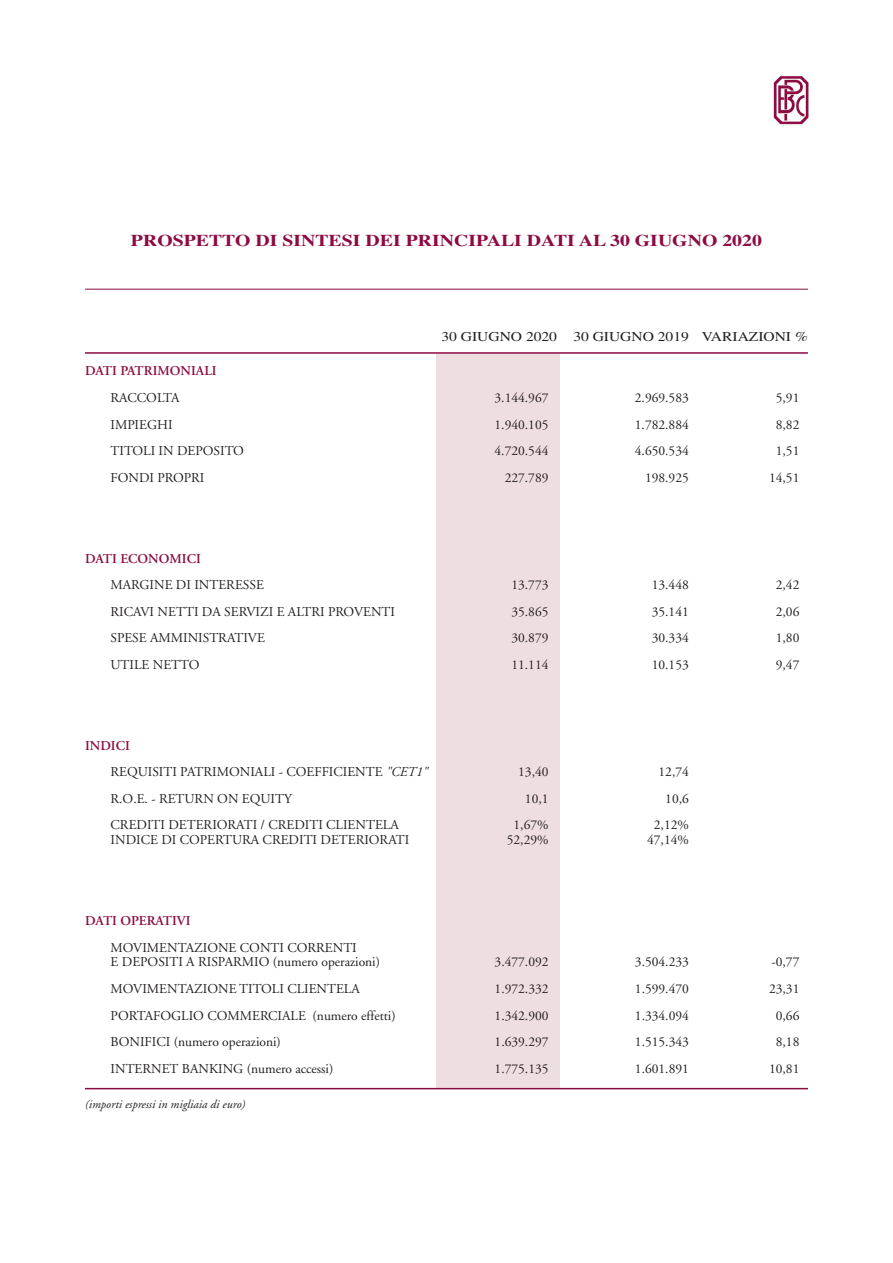
<style>
.page{position:relative;width:893px;height:1263px;background:#fff}
.page>*{position:absolute;margin:0;border:0;box-sizing:border-box;transform-origin:0 0}
.t1{font:700 16.5px "Times";color:#8c0b42;scale:1.2 1}
.t2{font:13.5px/26.5px "Adobe Garamond";color:#231f20}
.t3{font:600 13.5px "Adobe Garamond";color:#8c0b42}
.t4{font:13.5px "Times";color:#231f20;scale:1.15 1}
.t5{font:italic 12px "Adobe Garamond";color:#231f20}
.s1{font-weight:600;color:#8c0b42}
.s2{font-style:italic}
</style>
<div class="page">
<img style="left:773px;top:76px;width:36px;height:49px">
<div style="left:436px;top:353px;width:123px;height:736px;background:#efdee1"></div>
<hr style="left:85px;top:289px;width:723px;height:1px;background:#8c0b42">
<hr style="left:85px;top:352px;width:723px;height:2px;background:#8c0b42">
<hr style="left:85px;top:1088px;width:723px;height:1px;background:#8c0b42">
<p class="t1" style="left:131px;top:231px;width:527px">PROSPETTO DI SINTESI DEI PRINCIPALI DATI AL 30 GIUGNO 2020</p>
<p class="t4" style="left:441px;top:332px;width:320px">30 GIUGNO 2020 30 GIUGNO 2019 VARIAZIONI %</p>
<p class="t3" style="left:85px;top:366px;width:133px">DATI PATRIMONIALI</p>
<p class="t2" style="left:111px;top:386px;width:70px">RACCOLTA</p>
<p class="t2" style="left:495px;top:386px;width:55px">3.144.967</p>
<p class="t2" style="left:635px;top:386px;width:55px">2.969.583</p>
<p class="t2" style="left:776px;top:386px;width:25px">5,91</p>
<p class="t2" style="left:111px;top:412px;width:64px">IMPIEGHI</p>
<p class="t2" style="left:495px;top:412px;width:55px">1.940.105</p>
<p class="t2" style="left:635px;top:412px;width:55px">1.782.884</p>
<p class="t2" style="left:776px;top:412px;width:25px">8,82</p>
<p class="t2" style="left:111px;top:439px;width:135px">TITOLI IN DEPOSITO</p>
<p class="t2" style="left:495px;top:439px;width:55px">4.720.544</p>
<p class="t2" style="left:635px;top:439px;width:55px">4.650.534</p>
<p class="t2" style="left:776px;top:439px;width:25px">1,51</p>
<p class="t2" style="left:111px;top:465px;width:95px">FONDI PROPRI</p>
<p class="t2" style="left:505px;top:465px;width:45px">227.789</p>
<p class="t2" style="left:645px;top:465px;width:45px">198.925</p>
<p class="t2" style="left:769px;top:465px;width:32px">14,51</p>
<p class="t3" style="left:85px;top:553px;width:117px">DATI ECONOMICI</p>
<p class="t2" style="left:111px;top:573px;width:155px">MARGINE DI INTERESSE</p>
<p class="t2" style="left:511px;top:573px;width:39px">13.773</p>
<p class="t2" style="left:652px;top:573px;width:39px">13.448</p>
<p class="t2" style="left:776px;top:573px;width:25px">2,42</p>
<p class="t2" style="left:111px;top:599px;width:286px">RICAVI NETTI DA SERVIZI E ALTRI PROVENTI</p>
<p class="t2" style="left:511px;top:599px;width:39px">35.865</p>
<p class="t2" style="left:652px;top:599px;width:39px">35.141</p>
<p class="t2" style="left:776px;top:599px;width:25px">2,06</p>
<p class="t2" style="left:111px;top:626px;width:156px">SPESE AMMINISTRATIVE</p>
<p class="t2" style="left:511px;top:626px;width:39px">30.879</p>
<p class="t2" style="left:652px;top:626px;width:39px">30.334</p>
<p class="t2" style="left:776px;top:626px;width:25px">1,80</p>
<p class="t2" style="left:111px;top:652px;width:90px">UTILE NETTO</p>
<p class="t2" style="left:511px;top:652px;width:39px">11.114</p>
<p class="t2" style="left:652px;top:652px;width:39px">10.153</p>
<p class="t2" style="left:776px;top:652px;width:25px">9,47</p>
<p class="t2" style="left:111px;top:733px;width:319px;text-indent:-26px"><span class="s1">INDICI<br></span>REQUISITI PATRIMONIALI - COEFFICIENTE <span class="s2">"CET1"</span></p>
<p class="t2" style="left:518px;top:760px;width:32px">13,40</p>
<p class="t2" style="left:658px;top:760px;width:32px">12,74</p>
<p class="t2" style="left:111px;top:786px;width:183px">R.O.E. - RETURN ON EQUITY</p>
<p class="t2" style="left:525px;top:786px;width:25px">10,1</p>
<p class="t2" style="left:665px;top:786px;width:25px">10,6</p>
<p class="t2" style="left:111px;top:813px;width:290px">CREDITI DETERIORATI / CREDITI CLIENTELA</p>
<p class="t2" style="left:514px;top:813px;width:37px">1,67%</p>
<p class="t2" style="left:654px;top:813px;width:37px">2,12%</p>
<p class="t2" style="left:111px;top:828px;width:300px">INDICE DI COPERTURA CREDITI DETERIORATI</p>
<p class="t2" style="left:507px;top:828px;width:43px">52,29%</p>
<p class="t2" style="left:647px;top:828px;width:43px">47,14%</p>
<p class="t3" style="left:85px;top:915px;width:107px">DATI OPERATIVI</p>
<p class="t2" style="left:111px;top:941px;width:271px;line-height:14.9px">MOVIMENTAZIONE CONTI CORRENTI<br>E DEPOSITI A RISPARMIO (numero operazioni)</p>
<p class="t2" style="left:495px;top:950px;width:55px">3.477.092</p>
<p class="t2" style="left:635px;top:950px;width:55px">3.504.233</p>
<p class="t2" style="left:771px;top:950px;width:29px">-0,77</p>
<p class="t2" style="left:111px;top:976px;width:251px">MOVIMENTAZIONE TITOLI CLIENTELA</p>
<p class="t2" style="left:495px;top:976px;width:55px">1.972.332</p>
<p class="t2" style="left:635px;top:976px;width:55px">1.599.470</p>
<p class="t2" style="left:769px;top:976px;width:32px">23,31</p>
<p class="t2" style="left:111px;top:1003px;width:287px">PORTAFOGLIO COMMERCIALE (numero effetti)</p>
<p class="t2" style="left:495px;top:1003px;width:55px">1.342.900</p>
<p class="t2" style="left:635px;top:1003px;width:55px">1.334.094</p>
<p class="t2" style="left:776px;top:1003px;width:25px">0,66</p>
<p class="t2" style="left:111px;top:1030px;width:172px">BONIFICI (numero operazioni)</p>
<p class="t2" style="left:495px;top:1030px;width:55px">1.639.297</p>
<p class="t2" style="left:635px;top:1030px;width:55px">1.515.343</p>
<p class="t2" style="left:776px;top:1030px;width:25px">8,18</p>
<p class="t2" style="left:111px;top:1056px;width:224px">INTERNET BANKING (numero accessi)</p>
<p class="t2" style="left:495px;top:1056px;width:55px">1.775.135</p>
<p class="t2" style="left:635px;top:1056px;width:55px">1.601.891</p>
<p class="t2" style="left:769px;top:1056px;width:32px">10,81</p>
<p class="t5" style="left:85px;top:1099px;width:162px">(importi espressi in migliaia di euro)</p>
</div>
